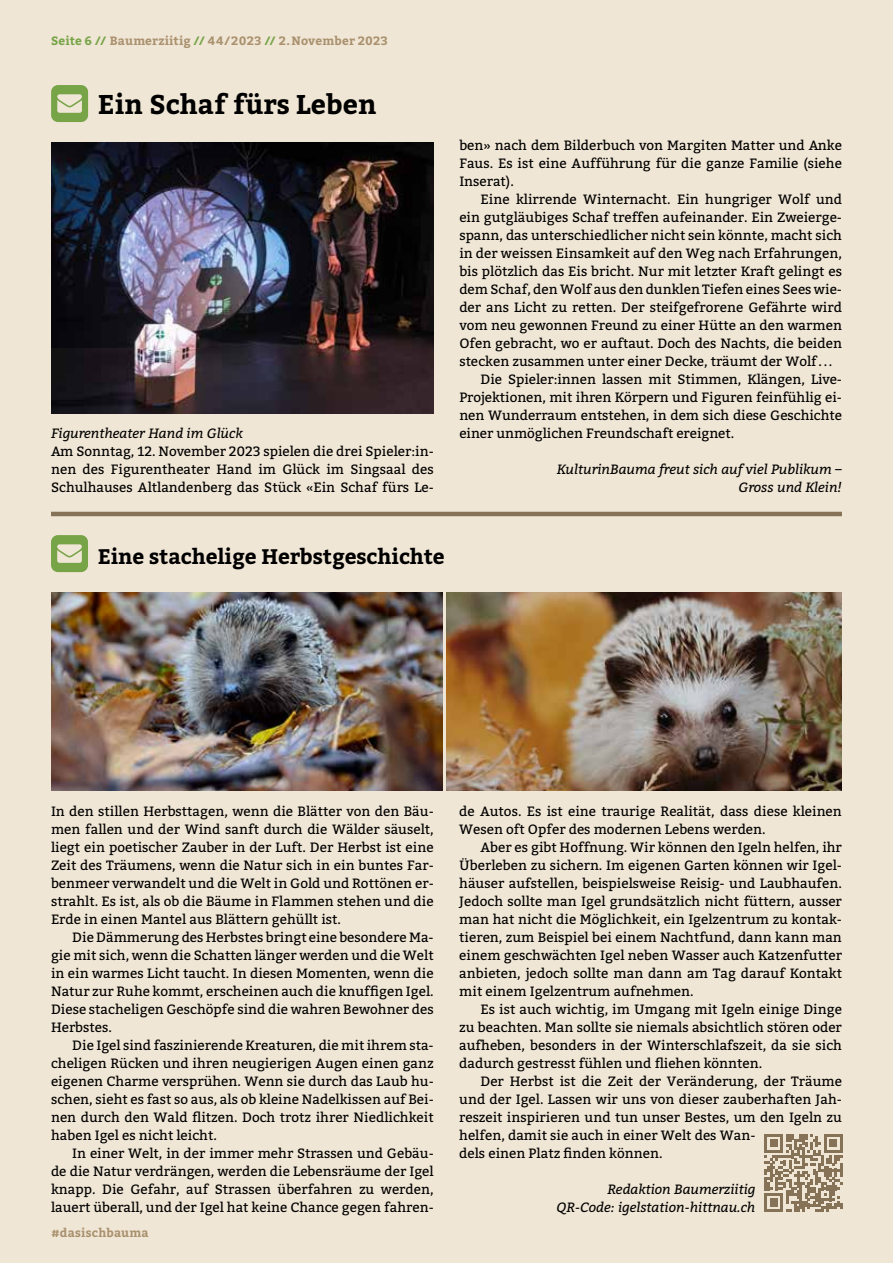
<style>
.page{position:relative;width:893px;height:1263px;background:#f0e6d5}
.page>*{position:absolute;margin:0;border:0;box-sizing:border-box;transform-origin:0 0}
.t1{font:700 27px "Bitter";color:#000}
.t2{font:700 21px "Bitter";letter-spacing:-.005em;color:#000}
.t3{font:13.5px/18px "Bitter";color:#000;text-align:justify}
.t4{font:italic 13.5px/18px "Bitter";color:#000;text-align:right}
.t5{font:700 12px "Bitter";letter-spacing:.015em;color:#aa916f}
.s1{color:#77a447}
</style>
<div class="page">
<hr style="left:51px;top:512px;width:791px;height:4px;background:#857257">
<img style="left:51px;top:142px;width:383px;height:271px">
<svg style="left:51px;top:85px;width:37px;height:37px"></svg>
<svg style="left:51px;top:535px;width:37px;height:37px"></svg>
<img style="left:51px;top:592px;width:391px;height:199px">
<img style="left:447px;top:592px;width:395px;height:199px">
<svg style="left:764px;top:1134px;width:78px;height:78px"></svg>
<p class="t5" style="left:51px;top:31px;width:338px"><span class="s1">Seite 6 //</span> Baumerziitig <span class="s1">//</span> 44/ 2023 <span class="s1">//</span> 2.November 2023</p>
<h1 class="t1" style="left:98px;top:83px;width:280px">Ein Schaf fürs Leben</h1>
<p class="t4" style="left:51px;top:424px;width:193px">Figurentheater Hand im Glück</p>
<p class="t3" style="left:51px;top:441px;width:384px">Am Sonntag, 12. November 2023 spielen die drei Spieler:in&shy;nen des Figurentheater Hand im Glück im Singsaal des Schulhauses Altlandenberg das Stück «Ein Schaf fürs Le-</p>
<p class="t3" style="left:459px;top:135px;width:384px">ben» nach dem Bilderbuch von Margiten Matter und Anke Faus. Es ist eine Aufführung für die ganze Familie (siehe Inserat).</p>
<p class="t3" style="left:481px;top:189px;width:363px">Eine klirrende Winternacht. Ein hungriger Wolf und</p>
<p class="t3" style="left:459px;top:207px;width:384px">ein gutgläubiges Schaf treffen aufeinander. Ein Zweierge-</p>
<p class="t3" style="left:459px;top:225px;width:384px">spann, das unterschiedlicher nicht sein könnte, macht sich</p>
<p class="t3" style="left:459px;top:243px;width:384px">in der weissen Einsamkeit auf den Weg nach Erfahrungen,</p>
<p class="t3" style="left:459px;top:261px;width:384px">bis plötzlich das Eis bricht. Nur mit letzter Kraft gelingt es</p>
<p class="t3" style="left:459px;top:279px;width:384px">dem Schaf, den Wolf aus den dunklen Tiefen eines Sees wie-</p>
<p class="t3" style="left:459px;top:297px;width:384px">der ans Licht zu retten. Der steifgefrorene Gefährte wird</p>
<p class="t3" style="left:459px;top:315px;width:384px">vom neu gewonnen Freund zu einer Hütte an den warmen</p>
<p class="t3" style="left:459px;top:333px;width:384px">Ofen gebracht, wo er auftaut. Doch des Nachts, die beiden</p>
<p class="t3" style="left:459px;top:351px;width:375px">stecken zusammen unter einer Decke, träumt der Wolf ...</p>
<p class="t3" style="left:481px;top:369px;width:363px">Die Spieler:innen lassen mit Stimmen, Klängen, Live-</p>
<p class="t3" style="left:459px;top:387px;width:384px">Projektionen, mit ihren Körpern und Figuren feinfühlig ei-</p>
<p class="t3" style="left:459px;top:405px;width:384px">nen Wunderraum entstehen, in dem sich diese Geschichte</p>
<p class="t3" style="left:459px;top:423px;width:276px">einer unmöglichen Freundschaft ereignet.</p>
<p class="t4" style="left:557px;top:460px;width:287px">KulturinBauma freut sich auf viel Publikum –<br>Gross und Klein!</p>
<h2 class="t2" style="left:98px;top:540px;width:348px">Eine stachelige Herbstgeschichte</h2>
<p class="t3" style="left:51px;top:801px;width:384px">In den stillen Herbsttagen, wenn die Blätter von den Bäu&shy;men fallen und der Wind sanft durch die Wälder säuselt, liegt ein poetischer Zauber in der Luft. Der Herbst ist eine Zeit des Träumens, wenn die Natur sich in ein buntes Far&shy;benmeer verwandelt und die Welt in Gold und Rottönen er&shy;strahlt. Es ist, als ob die Bäume in Flammen stehen und die Erde in einen Mantel aus Blättern gehüllt ist.</p>
<p class="t3" style="left:51px;top:927px;width:384px;text-indent:21px">Die Dämmerung des Herbstes bringt eine besondere Ma&shy;gie mit sich, wenn die Schatten länger werden und die Welt in ein warmes Licht taucht. In diesen Momenten, wenn die Natur zur Ruhe kommt, erscheinen auch die knuffigen Igel.<br>Diese stacheligen Geschöpfe sind die wahren Bewohner des Herbstes.</p>
<p class="t3" style="left:51px;top:1035px;width:384px;text-indent:21px">Die Igel sind faszinierende Kreaturen, die mit ihrem sta&shy;cheligen Rücken und ihren neugierigen Augen einen ganz eigenen Charme versprühen. Wenn sie durch das Laub hu&shy;schen, sieht es fast so aus, als ob kleine Nadelkissen auf Bei&shy;nen durch den Wald flitzen. Doch trotz ihrer Niedlichkeit haben Igel es nicht leicht.</p>
<p class="t3" style="left:51px;top:1143px;width:384px;text-indent:21px">In einer Welt, in der immer mehr Strassen und Gebäu&shy;de die Natur verdrängen, werden die Lebensräume der Igel knapp. Die Gefahr, auf Strassen überfahren zu werden, lauert überall, und der Igel hat keine Chance gegen fahren-</p>
<p class="t5" style="left:51px;top:1224px;width:99px">#dasischbauma</p>
<p class="t3" style="left:459px;top:801px;width:384px">de Autos. Es ist eine traurige Realität, dass diese kleinen<br>Wesen oft Opfer des modernen Lebens werden.</p>
<p class="t3" style="left:459px;top:837px;width:384px;text-indent:21px">Aber es gibt Hoffnung. Wir können den Igeln helfen, ihr Überleben zu sichern. Im eigenen Garten können wir Igel&shy;häuser aufstellen, beispielsweise Reisig- und Laubhaufen.<br>Jedoch sollte man Igel grundsätzlich nicht füttern, ausser man hat nicht die Möglichkeit, ein Igelzentrum zu kontak&shy;tieren, zum Beispiel bei einem Nachtfund, dann kann man einem geschwächten Igel neben Wasser auch Katzenfutter anbieten, jedoch sollte man dann am Tag darauf Kontakt mit einem Igelzentrum aufnehmen.</p>
<p class="t3" style="left:459px;top:999px;width:384px;text-indent:21px">Es ist auch wichtig, im Umgang mit Igeln einige Dinge zu beachten. Man sollte sie niemals absichtlich stören oder aufheben, besonders in der Winterschlafszeit, da sie sich dadurch gestresst fühlen und fliehen könnten.</p>
<p class="t3" style="left:459px;top:1071px;width:384px;text-align:left;text-indent:21px">Der Herbst ist die Zeit der Veränderung, der Träume und der Igel. Lassen wir uns von dieser zauberhaften Jah&shy;reszeit inspirieren und tun unser Bestes, um den Igeln zu helfen, damit sie auch in einer Welt des Wan-<br>dels einen Platz finden können.</p>
<p class="t4" style="left:557px;top:1179px;width:200px">Redaktion Baumerziitig<br>QR-Code: igelstation-hittnau.ch</p>
</div>
